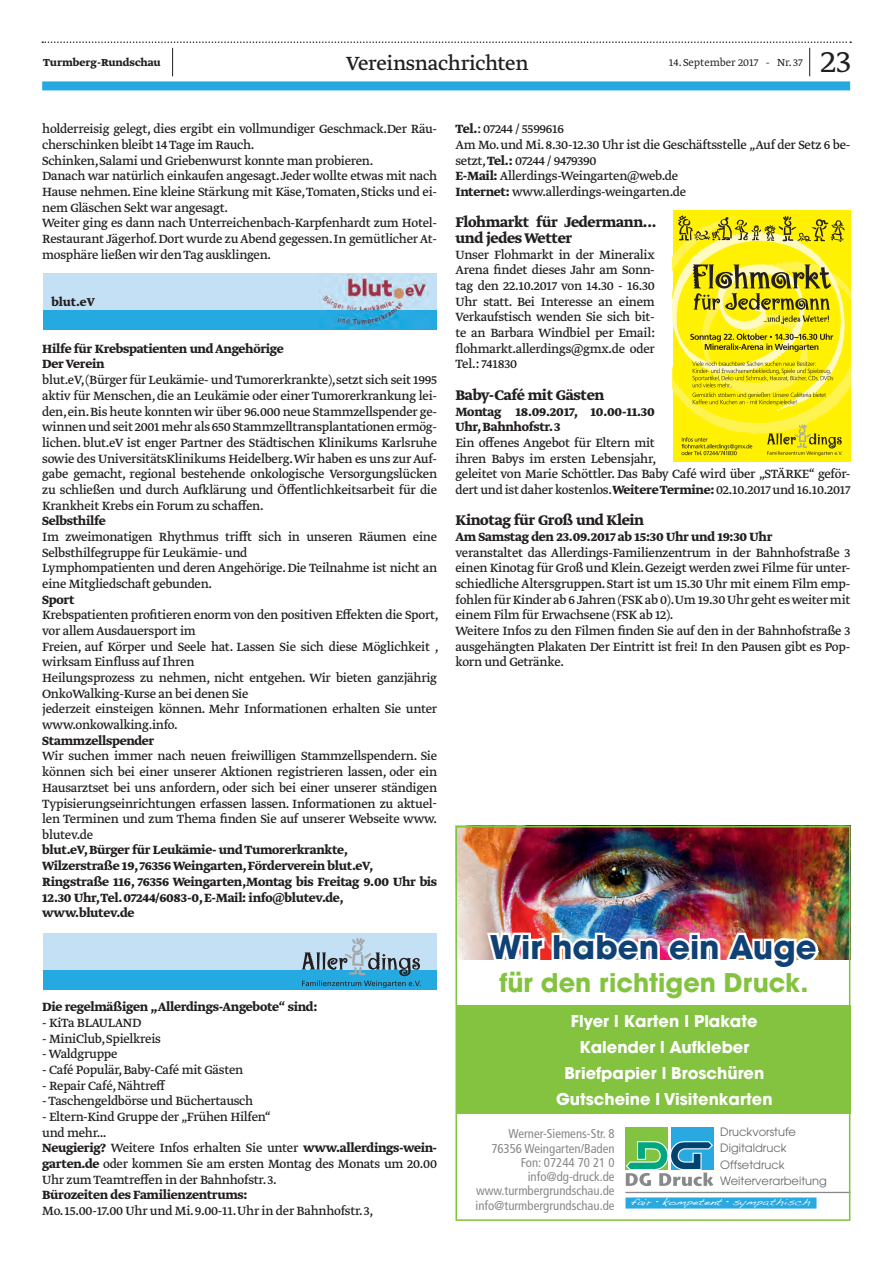
<style>
.page{position:relative;width:893px;height:1263px;background:#fff}
.page>*{position:absolute;margin:0;border:0;box-sizing:border-box;transform-origin:0 0}
.t1{font:300 36px "Greta Text Std";color:#231f20}
.t2{font:700 32.25px "Avant Garde";color:#104175}
.t3{font:700 25.65px "Avant Garde";color:#83c340}
.t4{font:22.5px "Greta Text Std";letter-spacing:-.015em;color:#231f20}
.t5{font:700 16.5px/15.8px "Greta Text Std";letter-spacing:-.02em;color:#231f20}
.t6{font:700 16.2px/25.8px "Avant Garde";color:#fff;text-align:center}
.t7{font:14.1px/15.6px "Greta Text Std";letter-spacing:-.02em;color:#231f20}
.t8{font:700 14.1px/15.8px "Greta Text Std";letter-spacing:-.02em;color:#231f20}
.t9{font:700 13.5px "Greta Text Std";color:#231f20}
.t10{font:condensed 12.75px/14.2px "Frutiger";color:#87898a;text-align:right}
.t11{font:300 12px "Greta Text Std";color:#231f20}
.t12{font:700 12px "Greta Text Std";color:#231f20}
.t13{font:11.4px/16.4px "Avant Garde";color:#666868}
.t14{font:9.3px "Handwriting Dakota";color:#fff;scale:1.3 1}
.s1{font-weight:700}
</style>
<div class="page">
<div style="left:42px;top:81px;width:808px;height:9px;background:#24aae1"></div>
<svg style="left:42px;top:41px;width:809px;height:35px"></svg>
<div style="left:43px;top:273px;width:393px;height:57px;background:#c3e0f4"></div>
<div style="left:43px;top:310px;width:393px;height:20px;background:#24aae1"></div>
<img style="left:322px;top:276px;width:107px;height:52px">
<img style="left:458px;top:829px;width:389px;height:131px">
<img style="left:484px;top:899px;width:339px;height:61px">
<svg style="left:625px;top:1197px;width:191px;height:11px;background:#34ade1"></svg>
<div style="left:625px;top:1127px;width:42px;height:42px;background:#82c342"></div>
<div style="left:671px;top:1127px;width:42px;height:42px;background:#2aa9e0"></div>
<svg style="left:625px;top:1139px;width:89px;height:47px"></svg>
<hr style="left:625px;top:1192px;width:225px;height:1px;background:#87898a">
<div style="left:456px;top:1006px;width:394px;height:108px;background:#83c340"></div>
<div style="left:455px;top:826px;width:395px;height:395px;border:2px solid #83c340"></div>
<div style="left:43px;top:932px;width:393px;height:57px;background:#c3e0f4"></div>
<div style="left:43px;top:969px;width:393px;height:20px;background:#24aae1"></div>
<svg style="left:301px;top:938px;width:120px;height:50px"></svg>
<div style="left:673px;top:210px;width:177px;height:251px;background:#fff101"></div>
<svg style="left:673px;top:215px;width:177px;height:241px"></svg>
<p class="t12" style="left:43px;top:56px;width:119px">Turmberg-Rundschau</p>
<p class="t11" style="left:669px;top:56px;width:135px">14. September 2017 - Nr. 37</p>
<h1 class="t1" style="left:821px;top:41px;width:32px">23</h1>
<h3 class="t4" style="left:346px;top:50px;width:184px">Vereinsnachrichten</h3>
<p class="t7" style="left:42px;top:122px;width:396px">holderreisig gelegt, dies ergibt ein vollmundiger Geschmack.Der Räu&shy;cherschinken bleibt 14 Tage im Rauch.<br>Schinken, Salami und Griebenwurst konnte man probieren.<br>Danach war natürlich einkaufen angesagt. Jeder wollte etwas mit nach Hause nehmen. Eine kleine Stärkung mit Käse,Tomaten, Sticks und ei&shy;nem Gläschen Sekt war angesagt.<br>Weiter ging es dann nach Unterreichenbach-Karpfenhardt zum Hotel-Restaurant Jägerhof. Dort wurde zu Abend gegessen. In gemütlicher At&shy;mosphäre ließen wir den Tag ausklingen.</p>
<p class="t9" style="left:51px;top:294px;width:45px">blut.eV</p>
<p class="t8" style="left:42px;top:341px;width:243px">Hilfe für Krebspatienten und Angehörige<br>Der Verein</p>
<p class="t7" style="left:42px;top:373px;width:396px;text-align:justify">blut.eV,(Bürger für Leukämie- und Tumorerkrankte),setzt sich seit 1995 aktiv für Menschen, die an Leukämie oder einer Tumorerkrankung lei&shy;den,ein.Bis heute konnten wir über 96.000 neue Stammzellspender ge&shy;winnen und seit 2001 mehr als 650 Stammzelltransplantationen ermög&shy;lichen. blut.eV ist enger Partner des Städtischen Klinikums Karlsruhe sowie des UniversitätsKlinikums Heidelberg.Wir haben es uns zur Auf&shy;gabe gemacht, regional bestehende onkologische Versorgungslücken zu schließen und durch Aufklärung und Öffentlichkeitsarbeit für die Krankheit Krebs ein Forum zu schaffen.</p>
<p class="t8" style="left:42px;top:514px;width:65px">Selbsthilfe</p>
<p class="t7" style="left:42px;top:530px;width:396px">Im zweimonatigen Rhythmus trifft sich in unseren Räumen eine Selbsthilfegruppe für Leukämie- und<br>Lymphompatienten und deren Angehörige. Die Teilnahme ist nicht an eine Mitgliedschaft gebunden.</p>
<p class="t8" style="left:42px;top:592px;width:34px">Sport</p>
<p class="t7" style="left:42px;top:608px;width:398px">Krebspatienten profitieren enorm von den positiven Effekten die Sport, vor allem Ausdauersport im<br>Freien, auf Körper und Seele hat. Lassen Sie sich diese Möglichkeit , wirksam Einfluss auf Ihren<br>Heilungsprozess zu nehmen, nicht entgehen. Wir bieten ganzjährig OnkoWalking-Kurse an bei denen Sie<br>jederzeit einsteigen können. Mehr Informationen erhalten Sie unter www.onkowalking.info.</p>
<p class="t8" style="left:42px;top:733px;width:114px">Stammzellspender</p>
<p class="t7" style="left:42px;top:749px;width:396px;text-align:justify">Wir suchen immer nach neuen freiwilligen Stammzellspendern. Sie können sich bei einer unserer Aktionen registrieren lassen, oder ein Hausarztset bei uns anfordern, oder sich bei einer unserer ständigen Typisierungseinrichtungen erfassen lassen. Informationen zu aktuel&shy;len Terminen und zum Thema finden Sie auf unserer Webseite www. blutev.de</p>
<p class="t8" style="left:42px;top:843px;width:396px">blut.eV, Bürger für Leukämie- und Tumorerkrankte,<br>Wilzerstraße 19, 76356 Weingarten, Förderverein blut.eV, Ringstraße 116, 76356 Weingarten,Montag bis Freitag 9.00 Uhr bis 12.30 Uhr,Tel. 07244/6083-0, E-Mail: info@blutev.de, www.blutev.de</p>
<p class="t8" style="left:42px;top:1000px;width:277px">Die regelmäßigen „Allerdings-Angebote“ sind:</p>
<p class="t7" style="left:42px;top:1016px;width:100px">- KiTa BLAULAND</p>
<p class="t7" style="left:42px;top:1031px;width:120px">- MiniClub, Spielkreis</p>
<p class="t7" style="left:42px;top:1047px;width:77px">- Waldgruppe</p>
<p class="t7" style="left:42px;top:1063px;width:203px">- Café Populär, Baby-Café mit Gästen</p>
<p class="t7" style="left:42px;top:1078px;width:125px">- Repair Café, Nähtreff</p>
<p class="t7" style="left:42px;top:1094px;width:213px">- Taschengeldbörse und Büchertausch</p>
<p class="t7" style="left:42px;top:1110px;width:396px">- Eltern-Kind Gruppe der „Frühen Hilfen“<br>und mehr…<br><span class="s1">Neugierig?</span> Weitere Infos erhalten Sie unter <span class="s1">www.allerdings-wein&shy;garten.de</span> oder kommen Sie am ersten Montag des Monats um 20.00<br>Uhr zum Teamtreffen in der Bahnhofstr. 3.</p>
<p class="t8" style="left:42px;top:1188px;width:207px">Bürozeiten des Familienzentrums:</p>
<p class="t7" style="left:42px;top:1204px;width:333px">Mo. 15.00-17.00 Uhr und Mi. 9.00-11. Uhr in der Bahnhofstr. 3,</p>
<p class="t7" style="left:455px;top:122px;width:396px"><span class="s1">Tel.</span>: 07244 / 5599616<br>Am Mo. und Mi. 8.30-12.30 Uhr ist die Geschäftsstelle „Auf der Setz 6 be&shy;setzt, <span class="s1">Tel.:</span> 07244 / 9479390<br><span class="s1">E-Mail:</span> Allerdings-Weingarten@web.de<br><span class="s1">Internet:</span> www.allerdings-weingarten.de</p>
<p class="t5" style="left:455px;top:215px;width:202px">Flohmarkt für Jedermann... und jedes Wetter</p>
<p class="t7" style="left:455px;top:247px;width:201px;text-align:justify">Unser Flohmarkt in der Mineralix Arena findet dieses Jahr am Sonn&shy;tag den 22.10.2017 von 14.30 - 16.30<br>Uhr statt. Bei Interesse an einem Verkaufstisch wenden Sie sich bit&shy;te an Barbara Windbiel per Email: flohmarkt.allerdings@gmx.de oder Tel.: 741830</p>
<p class="t5" style="left:455px;top:388px;width:150px">Baby-Café mit Gästen</p>
<p class="t8" style="left:455px;top:404px;width:201px">Montag 18.09.2017, 10.00-11.30<br>Uhr, Bahnhofstr. 3</p>
<p class="t7" style="left:455px;top:436px;width:396px">Ein offenes Angebot für Eltern mit<br>ihren Babys im ersten Lebensjahr,<br>geleitet von Marie Schöttler. Das Baby Café wird über „STÄRKE“ geför&shy;dert und ist daher kostenlos.<span class="s1">Weitere Termine:</span> 02.10.2017 und 16.10.2017</p>
<p class="t5" style="left:455px;top:513px;width:190px">Kinotag für Groß und Klein</p>
<p class="t8" style="left:455px;top:529px;width:318px">Am Samstag den 23.09.2017 ab 15:30 Uhr und 19:30 Uhr</p>
<p class="t7" style="left:455px;top:545px;width:396px">veranstaltet das Allerdings-Familienzentrum in der Bahnhofstraße 3 einen Kinotag für Groß und Klein. Gezeigt werden zwei Filme für unter&shy;schiedliche Altersgruppen. Start ist um 15.30 Uhr mit einem Film emp&shy;fohlen für Kinder ab 6 Jahren (FSK ab 0).Um 19.30 Uhr geht es weiter mit einem Film für Erwachsene (FSK ab 12).<br>Weitere Infos zu den Filmen finden Sie auf den in der Bahnhofstraße 3 ausgehängten Plakaten Der Eintritt ist frei! In den Pausen gibt es Pop&shy;korn und Getränke.</p>
<h2 class="t2" style="left:490px;top:926px;width:328px">Wir haben ein Auge</h2>
<h3 class="t3" style="left:499px;top:966px;width:311px">für den richtigen Druck.</h3>
<p class="t6" style="left:556px;top:1008px;width:218px">Flyer l Karten l Plakate<br>Kalender l Aufkleber<br>Briefpapier l Broschüren<br>Gutscheine l Visitenkarten</p>
<p class="t10" style="left:475px;top:1127px;width:141px">Werner-Siemens-Str. 8<br>76356 Weingarten/Baden<br>Fon: 07244 70 21 0 info@dg-druck.de www.turmbergrundschau.de info@turmbergrundschau.de</p>
<p class="t13" style="left:720px;top:1124px;width:108px">Druckvorstufe<br>Digitaldruck<br>Offsetdruck<br>Weiterverarbeitung</p>
<p class="t14" style="left:631px;top:1197px;width:139px">fair • kompetent • sympa thisch</p>
</div>
